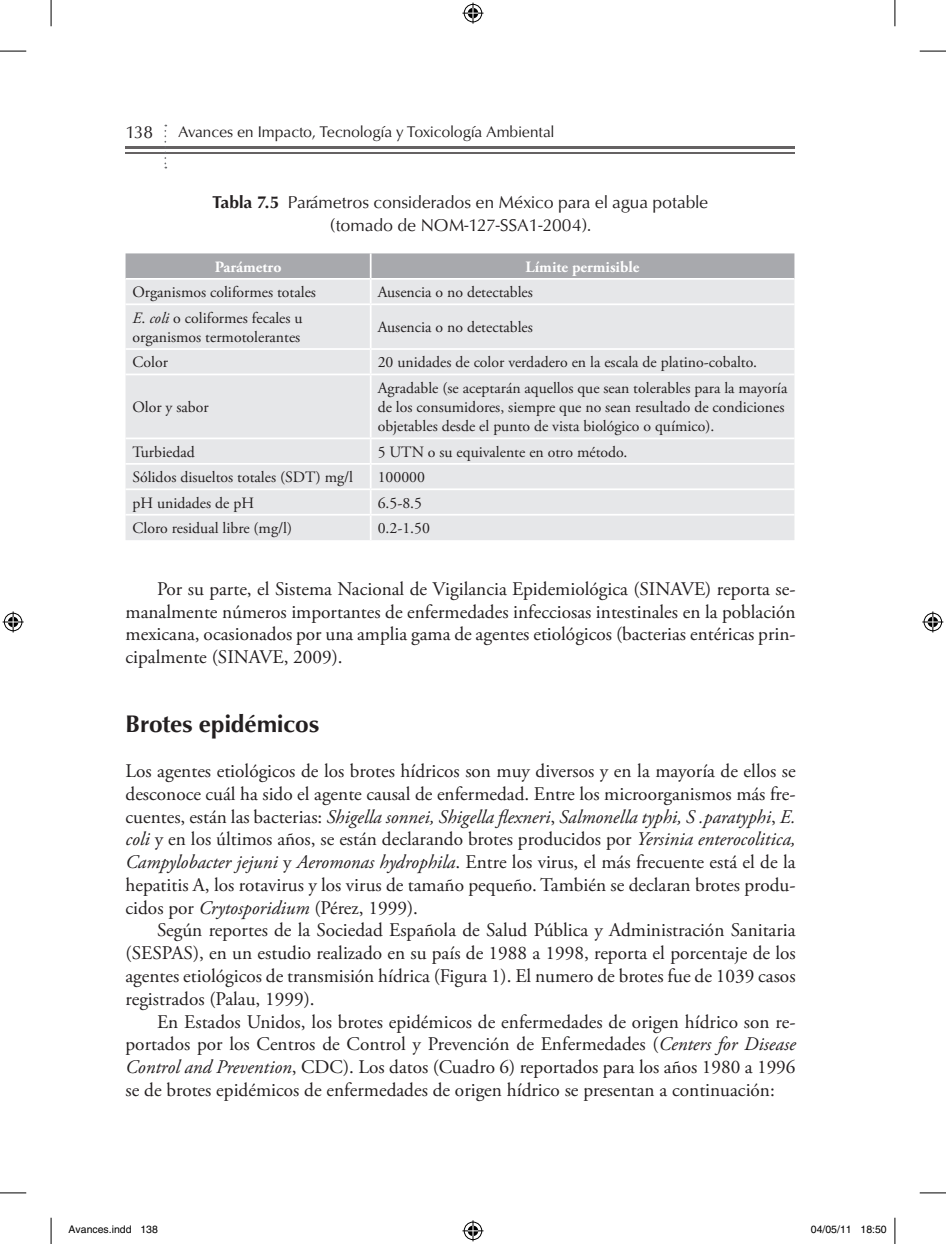
<style>
.page{position:relative;width:946px;height:1244px;background:#fff}
.page>*{position:absolute;margin:0;border:0;box-sizing:border-box;transform-origin:0 0}
.t1{font:700 24.5px "URW Classico T";color:#231f20}
.t2{font:19.25px/22.8px "Adobe Garamond Pro";color:#231f20;text-align:justify}
.t3{font:17.5px/22.8px "URW Classico T";color:#231f20;text-align:center}
.t4{font:15.75px/19.2px "Adobe Garamond Pro";color:#231f20}
.t5{font:15.75px "URW Classico T";color:#231f20}
.t6{font:700 15.75px "Adobe Garamond Pro";color:#fff}
.t7{font:10.5px "Helvetica";color:#000}
.s1{font-weight:700}
.s2{font-style:italic}
</style>
<div class="page">
<hr style="left:125px;top:146px;width:670px;height:3px;background:#231f20">
<hr style="left:125px;top:152px;width:670px;height:1px;background:#231f20">
<svg style="left:164px;top:125px;width:2px;height:43px"></svg>
<div style="left:125px;top:305px;width:669px;height:235px;background:#e6e7e9"></div>
<svg style="left:125px;top:253px;width:669px;height:50px;background:#c8c9cc"></svg>
<hr style="left:370px;top:305px;width:1px;height:43px;background:#fff">
<hr style="left:125px;top:348px;width:245px;height:2px;background:#fff">
<hr style="left:370px;top:348px;width:424px;height:2px;background:#fff">
<svg style="left:370px;top:350px;width:1px;height:23px"></svg>
<hr style="left:125px;top:373px;width:245px;height:2px;background:#fff">
<hr style="left:370px;top:373px;width:424px;height:2px;background:#fff">
<hr style="left:370px;top:375px;width:1px;height:62px;background:#fff">
<hr style="left:125px;top:437px;width:245px;height:2px;background:#fff">
<hr style="left:370px;top:437px;width:424px;height:2px;background:#fff">
<hr style="left:125px;top:463px;width:245px;height:1px;background:#fff">
<hr style="left:370px;top:463px;width:424px;height:1px;background:#fff">
<hr style="left:125px;top:488px;width:245px;height:2px;background:#fff">
<hr style="left:370px;top:488px;width:424px;height:2px;background:#fff">
<hr style="left:125px;top:513px;width:245px;height:2px;background:#fff">
<hr style="left:370px;top:513px;width:424px;height:2px;background:#fff">
<svg style="left:370px;top:439px;width:1px;height:101px"></svg>
<svg style="left:0;top:50px;width:26px;height:1px"></svg>
<svg style="left:919px;top:50px;width:26px;height:1px"></svg>
<svg style="left:0;top:1193px;width:26px;height:1px"></svg>
<svg style="left:919px;top:1193px;width:26px;height:1px"></svg>
<svg style="left:50px;top:0;width:1px;height:26px"></svg>
<svg style="left:50px;top:1217px;width:1px;height:26px"></svg>
<svg style="left:895px;top:0;width:1px;height:26px"></svg>
<svg style="left:895px;top:1217px;width:1px;height:26px"></svg>
<svg style="left:0;top:51px;width:26px;height:1px"></svg>
<svg style="left:919px;top:51px;width:26px;height:1px"></svg>
<svg style="left:0;top:1192px;width:26px;height:1px"></svg>
<svg style="left:919px;top:1192px;width:26px;height:1px"></svg>
<svg style="left:51px;top:0;width:1px;height:26px"></svg>
<svg style="left:51px;top:1217px;width:1px;height:26px"></svg>
<svg style="left:894px;top:0;width:1px;height:26px"></svg>
<svg style="left:894px;top:1217px;width:1px;height:26px"></svg>
<div style="left:462px;top:2px;width:22px;height:22px;border:4px solid #fff;border-radius:50%"></div>
<svg style="left:462px;top:3px;width:21px;height:21px"></svg>
<div style="left:462px;top:1219px;width:22px;height:22px;border:4px solid #fff;border-radius:50%"></div>
<svg style="left:462px;top:1219px;width:21px;height:21px"></svg>
<div style="left:2px;top:611px;width:22px;height:21px;border:4px solid #fff;border-radius:50%"></div>
<svg style="left:3px;top:611px;width:21px;height:21px"></svg>
<div style="left:921px;top:611px;width:22px;height:21px;border:4px solid #fff;border-radius:50%"></div>
<svg style="left:922px;top:611px;width:21px;height:21px"></svg>
<div style="left:810px;top:1225px;width:6px;height:8px;border:1px solid #fff;border-radius:50%"></div>
<svg style="left:811px;top:1225px;width:5px;height:8px"></svg>
<div style="left:880px;top:1225px;width:6px;height:8px;border:1px solid #fff;border-radius:50%"></div>
<p class="t3" style="left:125px;top:121px;width:29px">138</p>
<p class="t5" style="left:178px;top:122px;width:377px">Avances en Impacto, Tecnología y Toxicología Ambiental</p>
<p class="t3" style="left:213px;top:191px;width:497px"><span class="s1">Tabla 7.5</span> Parámetros considerados en México para el agua potable (tomado de NOM-127-SSA1-2004).</p>
<p class="t6" style="left:215px;top:257px;width:68px">Parámetro</p>
<p class="t6" style="left:525px;top:257px;width:115px">Límite permisible</p>
<p class="t4" style="left:132px;top:283px;width:185px">Organismos coliformes totales</p>
<p class="t4" style="left:377px;top:283px;width:157px">Ausencia o no detectables</p>
<p class="t4" style="left:132px;top:308px;width:171px"><span class="s2">E</span>. <span class="s2">coli</span> o coliformes fecales u organismos termotolerantes</p>
<p class="t4" style="left:377px;top:318px;width:157px">Ausencia o no detectables</p>
<p class="t4" style="left:132px;top:353px;width:37px">Color</p>
<p class="t4" style="left:377px;top:353px;width:381px">20 unidades de color verdadero en la escala de platino-cobalto.</p>
<p class="t4" style="left:132px;top:398px;width:78px">Olor y sabor</p>
<p class="t4" style="left:377px;top:379px;width:411px">Agradable (se aceptarán aquellos que sean tolerables para la mayoría de los consumidores, siempre que no sean resultado de condiciones objetables desde el punto de vista biológico o químico).</p>
<p class="t4" style="left:132px;top:442px;width:64px">Turbiedad</p>
<p class="t4" style="left:377px;top:442px;width:251px">5 UTN o su equivalente en otro método.</p>
<p class="t4" style="left:132px;top:468px;width:222px">Sólidos disueltos totales (SDT) mg/l</p>
<p class="t4" style="left:377px;top:468px;width:49px">100000</p>
<p class="t4" style="left:132px;top:493px;width:123px">pH unidades de pH</p>
<p class="t4" style="left:377px;top:493px;width:46px">6.5-8.5</p>
<p class="t4" style="left:132px;top:519px;width:161px">Cloro residual libre (mg/l)</p>
<p class="t4" style="left:377px;top:519px;width:54px">0.2-1.50</p>
<p class="t2" style="left:125px;top:578px;width:671px;text-indent:31px">Por su parte, el Sistema Nacional de Vigilancia Epidemiológica (SINAVE) reporta se&shy;manalmente números importantes de enfermedades infecciosas intestinales en la población mexicana, ocasionados por una amplia gama de agentes etiológicos (bacterias entéricas prin&shy;cipalmente (SINAVE, 2009).</p>
<p class="t1" style="left:125px;top:708px;width:195px">Brotes epidémicos</p>
<p class="t2" style="left:125px;top:760px;width:671px">Los agentes etiológicos de los brotes hídricos son muy diversos y en la mayoría de ellos se desconoce cuál ha sido el agente causal de enfermedad. Entre los microorganismos más fre&shy;cuentes, están las bacterias: <span class="s2">Shigella sonnei, Shigella flexneri</span>, <span class="s2">Salmonella typhi, S .paratyphi</span>, <span class="s2">E. coli</span> y en los últimos años, se están declarando brotes producidos por <span class="s2">Yersinia enterocolitica, Campylobacter jejuni</span> y <span class="s2">Aeromonas hydrophila</span>. Entre los virus, el más frecuente está el de la hepatitis A, los rotavirus y los virus de tamaño pequeño. También se declaran brotes produ&shy;cidos por <span class="s2">Crytosporidium</span> (Pérez, 1999).</p>
<p class="t2" style="left:125px;top:919px;width:671px;text-indent:31px">Según reportes de la Sociedad Española de Salud Pública y Administración Sanitaria (SESPAS), en un estudio realizado en su país de 1988 a 1998, reporta el porcentaje de los agentes etiológicos de transmisión hídrica (Figura 1). El numero de brotes fue de 1039 casos registrados (Palau, 1999).</p>
<p class="t2" style="left:125px;top:1010px;width:671px;text-indent:31px">En Estados Unidos, los brotes epidémicos de enfermedades de origen hídrico son re&shy;portados por los Centros de Control y Prevención de Enfermedades (<span class="s2">Centers for Disease Control and Prevention</span>, CDC). Los datos (Cuadro 6) reportados para los años 1980 a 1996 se de brotes epidémicos de enfermedades de origen hídrico se presentan a continuación:</p>
<p class="t7" style="left:69px;top:1223px;width:91px">Avances.indd 138</p>
<p class="t7" style="left:810px;top:1223px;width:77px">04/05/11 18:50</p>
</div>
